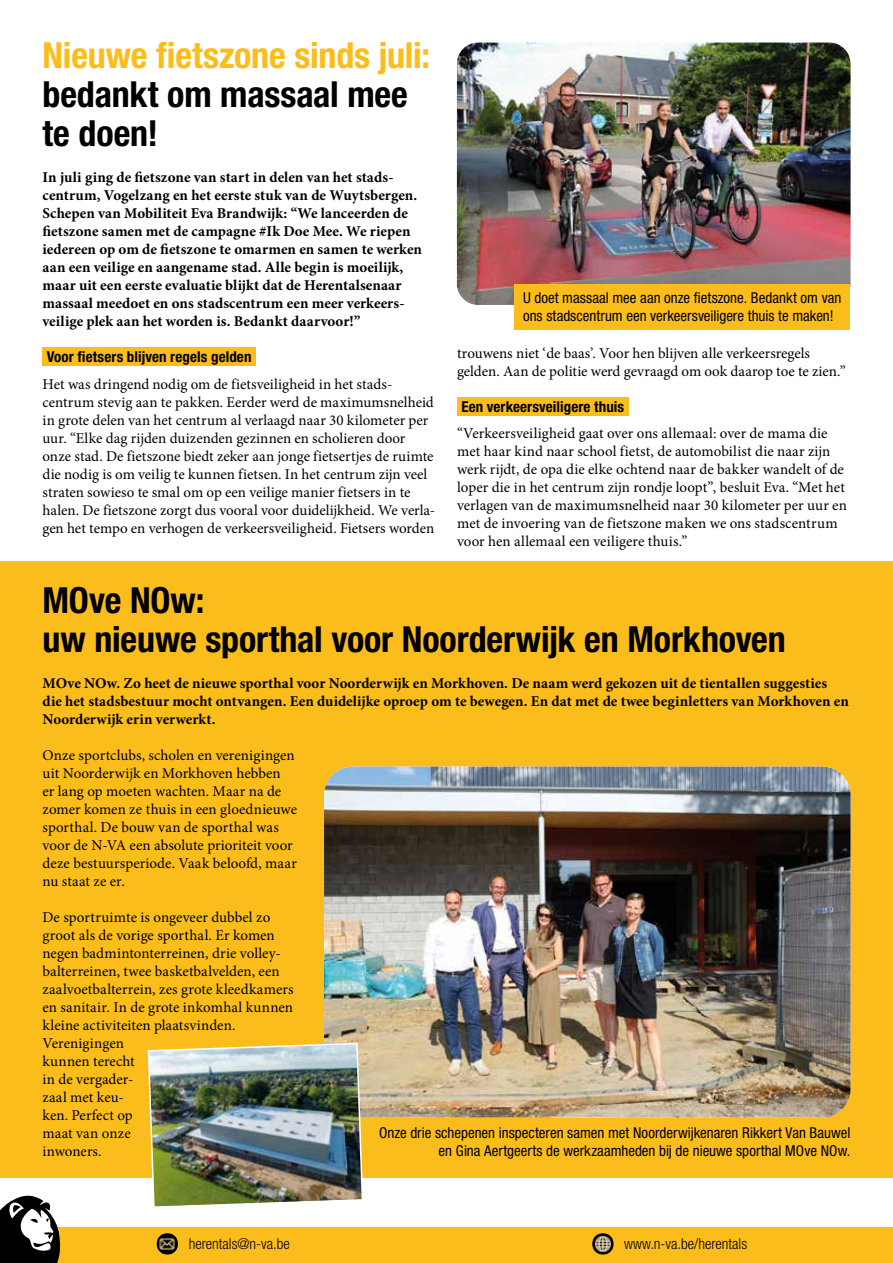
<style>
.page{position:relative;width:893px;height:1263px;background:#fff}
.page>*{position:absolute;margin:0;border:0;box-sizing:border-box;transform-origin:0 0}
.t1{font:700 condensed 36px/39px "Helvetica Neue LT Std";letter-spacing:-.005em;color:#000}
.t2{font:700 condensed 36px "Helvetica Neue LT Std";letter-spacing:-.005em;color:#fbbd1b}
.t3{font:15px/18px "Minion Pro";color:#000}
.t4{font:700 15px/18px "Minion Pro";letter-spacing:.005em;color:#000}
.t5{font:condensed 15px/18px "Helvetica Neue LT Std";color:#000;text-align:right}
.t6{font:700 condensed 15px "Helvetica Neue LT Std";letter-spacing:.005em;color:#000}
.t7{font:300 condensed 15px "Helvetica Neue LT Std";color:#000}
</style>
<div class="page">
<div style="left:0;top:1227px;width:893px;height:36px;background:#fbbd1b"></div>
<svg style="left:0;top:1195px;width:61px;height:68px"></svg>
<svg style="left:157px;top:1233px;width:21px;height:21px"></svg>
<img style="left:158px;top:1234px;width:19px;height:19px">
<svg style="left:592px;top:1233px;width:22px;height:21px"></svg>
<img style="left:593px;top:1234px;width:18px;height:19px">
<div style="left:0;top:561px;width:893px;height:617px;background:#fbbd1b"></div>
<div style="left:43px;top:347px;width:213px;height:18px;background:#fbbd1b"></div>
<div style="left:457px;top:397px;width:171px;height:18px;background:#fbbd1b"></div>
<img style="left:457px;top:43px;width:393px;height:262px">
<img style="left:324px;top:767px;width:526px;height:350px">
<div style="left:514px;top:284px;width:336px;height:46px;background:#fbbd1b"></div>
<img style="left:148px;top:1043px;width:215px;height:164px">
<h1 class="t2" style="left:43px;top:34px;width:389px">Nieuwe fietszone sinds juli:</h1>
<h1 class="t1" style="left:43px;top:74px;width:367px">bedankt om massaal mee te doen!</h1>
<p class="t4" style="left:43px;top:168px;width:352px">In juli ging de etszone van start in delen van het stads-</p>
<p class="t4" style="left:43px;top:186px;width:376px">centrum, Vogelzang en het eerste stuk van de Wuytsbergen.</p>
<p class="t4" style="left:43px;top:204px;width:367px">Schepen van Mobiliteit Eva Brandwijk: “We lanceerden de</p>
<p class="t4" style="left:51px;top:222px;width:361px">etszone samen met de campagne #Ik Doe Mee. We riepen</p>
<p class="t4" style="left:43px;top:240px;width:381px">iedereen op om de etszone te omarmen en samen te werken</p>
<p class="t4" style="left:43px;top:258px;width:362px">aan een veilige en aangename stad. Alle begin is moeilijk,</p>
<p class="t4" style="left:43px;top:276px;width:361px">maar uit een eerste evaluatie blijkt dat de Herentalsenaar</p>
<p class="t4" style="left:43px;top:294px;width:363px">massaal meedoet en ons stadscentrum een meer verkeers-</p>
<p class="t4" style="left:43px;top:312px;width:319px">veilige plek aan het worden is. Bedankt daarvoor!”</p>
<p class="t6" style="left:47px;top:348px;width:206px">Voor fietsers blijven regels gelden</p>
<p class="t3" style="left:43px;top:375px;width:394px">Het was dringend nodig om de fietsveiligheid in het stads&shy;centrum stevig aan te pakken. Eerder werd de maximumsnelheid in grote delen van het centrum al verlaagd naar 30 kilometer per uur. “Elke dag rijden duizenden gezinnen en scholieren door onze stad. De fietszone biedt zeker aan jonge fietsertjes de ruimte die nodig is om veilig te kunnen fietsen. In het centrum zijn veel straten sowieso te smal om op een veilige manier fietsers in te halen. De fietszone zorgt dus vooral voor duidelijkheid. We verla&shy;gen het tempo en verhogen de verkeersveiligheid. Fietsers worden</p>
<p class="t5" style="left:523px;top:289px;width:320px;text-align:left">U doet massaal mee aan onze fietszone. Bedankt om van ons stadscentrum een verkeersveiligere thuis te maken!</p>
<p class="t3" style="left:457px;top:344px;width:390px">trouwens niet ‘de baas’. Voor hen blijven alle verkeersregels gelden. Aan de politie werd gevraagd om ook daarop toe te zien.”</p>
<p class="t6" style="left:461px;top:397px;width:164px">Een verkeersveiligere thuis</p>
<p class="t3" style="left:457px;top:425px;width:391px">“Verkeersveiligheid gaat over ons allemaal: over de mama die met haar kind naar school fietst, de automobilist die naar zijn werk rijdt, de opa die elke ochtend naar de bakker wandelt of de loper die in het centrum zijn rondje loopt”, besluit Eva. “Met het verlagen van de maximumsnelheid naar 30 kilometer per uur en met de invoering van de fietszone maken we ons stadscentrum voor hen allemaal een veiligere thuis.”</p>
<h1 class="t1" style="left:43px;top:580px;width:745px">MOve NOw:<br>uw nieuwe sporthal voor Noorderwijk en Morkhoven</h1>
<p class="t4" style="left:43px;top:674px;width:808px">MOve NOw. Zo heet de nieuwe sporthal voor Noorderwijk en Morkhoven. De naam werd gekozen uit de tientallen suggesties die het stadsbestuur mocht ontvangen. Een duidelijke oproep om te bewegen. En dat met de twee beginletters van Morkhoven en<br>Noorderwijk erin verwerkt.</p>
<p class="t3" style="left:43px;top:746px;width:256px">Onze sportclubs, scholen en verenigingen uit Noorderwijk en Morkhoven hebben<br>er lang op moeten wachten. Maar na de zomer komen ze thuis in een gloednieuwe sporthal. De bouw van de sporthal was voor de N-VA een absolute prioriteit voor deze bestuursperiode. Vaak beloofd, maar nu staat ze er.</p>
<p class="t3" style="left:43px;top:908px;width:253px">De sportruimte is ongeveer dubbel zo groot als de vorige sporthal. Er komen negen badmintonterreinen, drie volley&shy;balterreinen, twee basketbalvelden, een zaalvoetbalterrein, zes grote kleedkamers en sanitair. In de grote inkomhal kunnen kleine activiteiten plaatsvinden.<br>Verenigingen<br>kunnen terecht<br>in de vergader-<br>zaal met keu-<br>ken. Perfect op<br>maat van onze<br>inwoners.</p>
<p class="t5" style="left:379px;top:1124px;width:473px">Onze drie schepenen inspecteren samen met Noorderwijkenaren Rikkert Van Bauwel en Gina Aertgeerts de werkzaamheden bij de nieuwe sporthal MOve NOw.</p>
<p class="t7" style="left:189px;top:1235px;width:103px">herentals@n-va.be</p>
<p class="t7" style="left:624px;top:1235px;width:124px">www.n-va.be/herentals</p>
</div>
